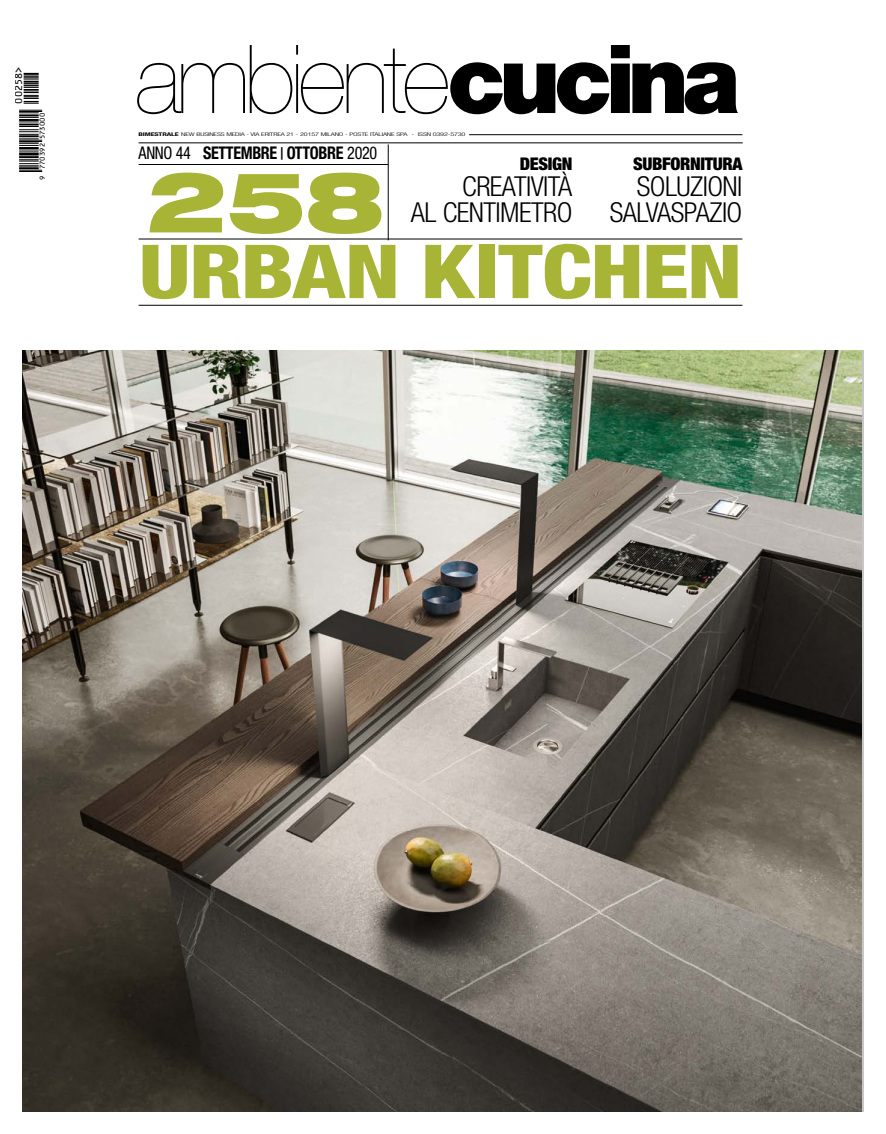
<style>
.page{position:relative;width:886px;height:1134px;background:#fff}
.page>*{position:absolute;margin:0;border:0;box-sizing:border-box;transform-origin:0 0}
.t1{font:200 95.25px "Helvetica Neue LT Std";letter-spacing:-.05em;color:#000}
.t2{font:900 expanded 84px "Helvetica Neue LT Std";color:#a8b435}
.t3{font:800 condensed 74.5px "Helvetica Neue LT Std";letter-spacing:-.02em;color:#a8b435;scale:1.26 1}
.t4{font:300 condensed 27.5px/26.2px "Helvetica Neue LT Std";letter-spacing:-.02em;color:#000;text-align:right}
.t5{font:700 condensed 17.5px "Helvetica Neue LT Std";letter-spacing:-.02em;color:#000;scale:.92 1}
.t6{font:900 condensed 17.5px "Helvetica Neue LT Std";letter-spacing:-.02em;color:#000}
.t7{font:10.12px "OCRB";color:#000}
.t8{font:7.25px "OCRB";color:#000}
.t9{font:300 condensed 5px "Helvetica Neue LT Std";letter-spacing:-.02em;color:#000;scale:1.62 1}
.s1{font-weight:900}
.s2{font-weight:400}
.s3{font-stretch:normal;font-size:12.5px}
.s4{font-weight:700}
</style>
<div class="page">
<img style="left:22px;top:351px;width:839px;height:761px">
<hr style="left:139px;top:239px;width:603px;height:1px;background:#000">
<hr style="left:469px;top:134px;width:273px;height:1px;background:#000">
<hr style="left:139px;top:305px;width:603px;height:1px;background:#000">
<hr style="left:139px;top:143px;width:604px;height:1px;background:#000">
<hr style="left:139px;top:164px;width:249px;height:1px;background:#000">
<hr style="left:388px;top:144px;width:1px;height:96px;background:#000">
<svg style="left:19px;top:73px;width:23px;height:99px"></svg>
<h3 class="t7" style="left:15px;top:104px;width:38px;rotate:-90deg">00258&gt;</h3>
<h3 class="t8" style="left:40px;top:139px;width:28px;rotate:-90deg">573000</h3>
<h3 class="t8" style="left:40px;top:169px;width:28px;rotate:-90deg">770392</h3>
<h3 class="t8" style="left:40px;top:180px;width:6px;rotate:-90deg">9</h3>
<h1 class="t1" style="left:135px;top:24px;width:607px">ambiente<span class="s1">cucina</span></h1>
<h3 class="t5" style="left:139px;top:142px;width:261px"><span class="s2">ANNO 44</span> SETTEMBRE <span class="s3">|</span> OTTOBRE <span class="s2">2020</span></h3>
<h3 class="t6" style="left:633px;top:153px;width:111px">SUBFORNITURA</h3>
<h3 class="t4" style="left:610px;top:173px;width:134px">SOLUZIONI<br>SALVASPAZIO</h3>
<p class="t9" style="left:139px;top:131px;width:203px"><span class="s4">BIMESTRALE</span> NEW BUSINESS MEDIA - VIA ERITREA 21 - 20157 MILANO - POSTE ITALIANE SPA - ISSN 0392-5730</p>
<h3 class="t6" style="left:520px;top:153px;width:54px">DESIGN</h3>
<h3 class="t4" style="left:411px;top:173px;width:163px">CREATIVITÀ<br>AL CENTIMETRO</h3>
<h3 class="t3" style="left:139px;top:225px;width:481px">URBAN KITCHEN</h3>
<h2 class="t2" style="left:147px;top:147px;width:239px">258</h2>
</div>
